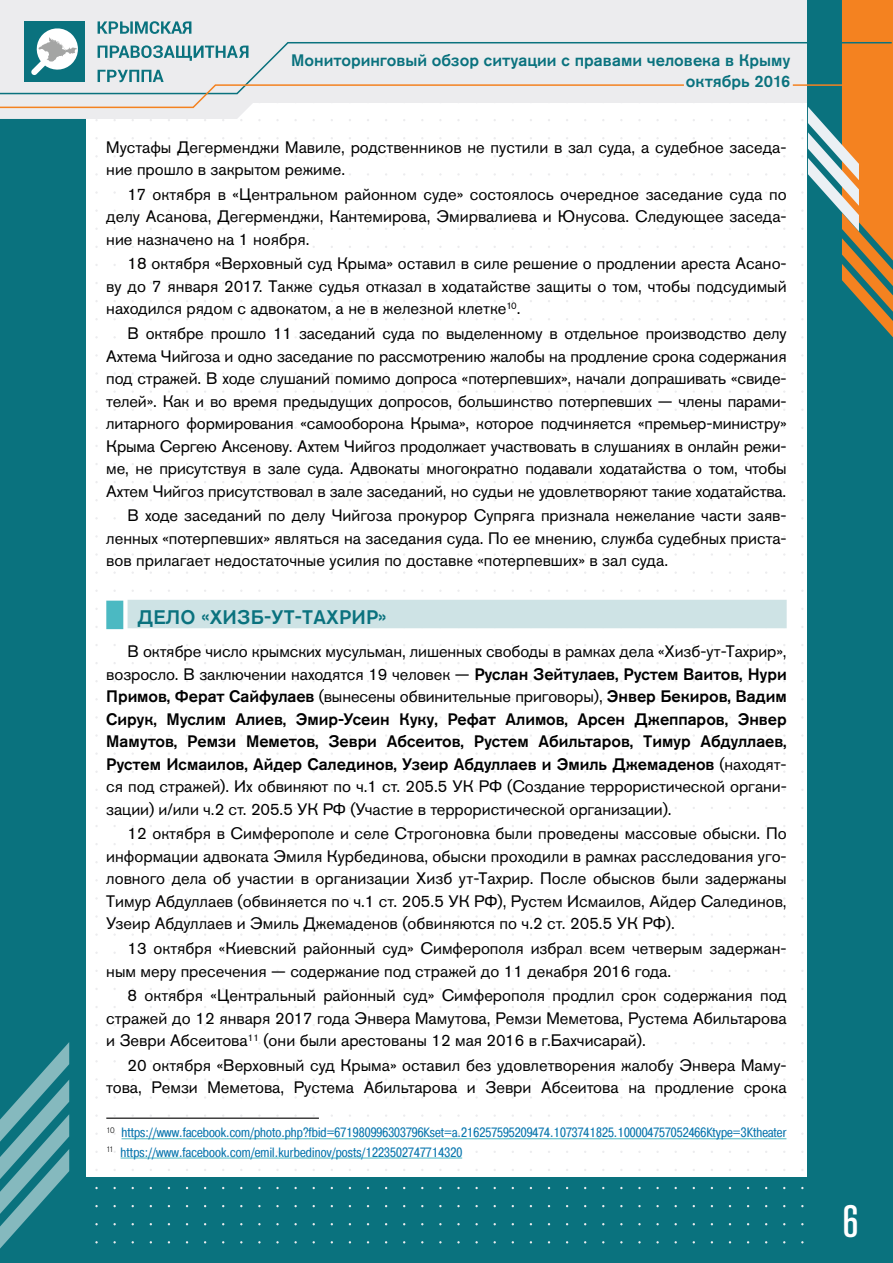
<style>
.page{position:relative;width:893px;height:1263px;background:#fff}
.page>*{position:absolute;margin:0;border:0;box-sizing:border-box;transform-origin:0 0}
.t1{font:500 condensed 45px "Akzidenz Grotesk Pro";color:#fff}
.t2{font:500 19.5px "Akzidenz Grotesk Pro";letter-spacing:.06em;color:#0a727e}
.t3{font:16.5px/22.5px "Akzidenz Grotesk Pro";color:#000;text-align:justify}
.t4{font:500 16.5px/20.7px "Akzidenz Grotesk Pro";color:#0a727e;text-align:right}
.t5{font:13.5px/19.2px "Pragmatica Cond C";letter-spacing:.005em;color:#0976ae}
.s1{font-weight:500}
</style>
<div class="page">
<div style="left:0;top:1178px;width:893px;height:85px;background:#0a727e"></div>
<div style="left:0;top:0;width:85px;height:1263px;background:#0a727e"></div>
<svg style="left:0;top:0;width:837px;height:119px;fill:#ececee"></svg>
<div style="left:808px;top:1px;width:85px;height:1262px;background:#0a727e"></div>
<svg style="left:837px;top:0;width:56px;height:338px"></svg>
<svg style="left:801px;top:101px;width:58px;height:130px"></svg>
<svg style="left:0;top:1042px;width:69px;height:206px"></svg>
<div style="left:24px;top:21px;width:61px;height:61px;background:#0a727e"></div>
<svg style="left:38px;top:28px;width:39px;height:13px"></svg>
<svg style="left:98px;top:21px;width:20px;height:13px"></svg>
<svg style="left:120px;top:21px;width:13px;height:13px"></svg>
<svg style="left:135px;top:21px;width:24px;height:13px"></svg>
<svg style="left:161px;top:21px;width:10px;height:13px"></svg>
<svg style="left:171px;top:21px;width:20px;height:13px"></svg>
<svg style="left:0;top:41px;width:893px;height:54px;background:#cdd4d1"></svg>
<svg style="left:0;top:83px;width:685px;height:26px"></svg>
<hr style="left:793px;top:84px;width:100px;height:2px;background:#f48220">
<div style="left:128px;top:600px;width:659px;height:28px;background:#cee3e5"></div>
<div style="left:106px;top:601px;width:17px;height:28px;background:#4bb9c2"></div>
<hr style="left:106px;top:1117px;width:213px;height:2px;background:#000">
<hr style="left:122px;top:1138px;width:664px;height:1px;background:#4bb9c2">
<hr style="left:121px;top:1158px;width:341px;height:1px;background:#4bb9c2">
<p class="t4" style="left:291px;top:49px;width:501px">Мониторинговый обзор ситуации с правами человека в Крыму октябрь 2016</p>
<p class="t3" style="left:106px;top:136px;width:682px">Мустафы Дегерменджи Мавиле, родственников не пустили в зал суда, а судебное заседа&shy;ние прошло в закрытом режиме.</p>
<p class="t3" style="left:106px;top:183px;width:682px;text-indent:21px">17 октября в «Центральном районном суде» состоялось очередное заседание суда по делу Асанова, Дегерменджи, Кантемирова, Эмирвалиева и Юнусова. Следующее заседа&shy;ние назначено на 1 ноября.</p>
<p class="t3" style="left:106px;top:252px;width:682px;text-indent:21px">18 октября «Верховный суд Крыма» оставил в силе решение о продлении ареста Асано&shy;ву до 7 января 2017. Также судья отказал в ходатайстве защиты о том, чтобы подсудимый находился рядом с адвокатом, а не в железной клетке<sup>10</sup>.</p>
<p class="t3" style="left:106px;top:322px;width:682px;text-indent:21px">В октябре прошло 11 заседаний суда по выделенному в отдельное производство делу Ахтема Чийгоза и одно заседание по рассмотрению жалобы на продление срока содержания под стражей. В ходе слушаний помимо допроса «потерпевших», начали допрашивать «свиде&shy;телей». Как и во время предыдущих допросов, большинство потерпевших — члены парами&shy;литарного формирования «самооборона Крыма», которое подчиняется «премьер-министру» Крыма Сергею Аксенову. Ахтем Чийгоз продолжает участвовать в слушаниях в онлайн режи&shy;ме, не присутствуя в зале суда. Адвокаты многократно подавали ходатайства о том, чтобы Ахтем Чийгоз присутствовал в зале заседаний, но судьи не удовлетворяют такие ходатайства.</p>
<p class="t3" style="left:106px;top:504px;width:682px;text-indent:21px">В ходе заседаний по делу Чийгоза прокурор Супряга признала нежелание части заяв&shy;ленных «потерпевших» являться на заседания суда. По ее мнению, служба судебных приста&shy;вов прилагает недостаточные усилия по доставке «потерпевших» в зал суда.</p>
<p class="t2" style="left:138px;top:604px;width:251px">Дел о «Хизб-ут-Тахрир»</p>
<p class="t3" style="left:106px;top:640px;width:682px;text-indent:21px">В октябре число крымских мусульман, лишенных свободы в рамках дела «Хизб-ут-Тахрир», возросло. В заключении находятся 19 человек — <span class="s1">Руслан Зейтулаев, Рустем Ваитов, Нури П римов, Ферат Сайфулаев</span> (вынесены обвинительные приговоры), <span class="s1">Энвер Бекиров, Вадим Сирук, Муслим Алиев, Эмир-Усеин Куку, Рефат Алимов, Арсен Джеппаров, Энвер Мамутов, Ремзи Меметов, Зеври Абсеитов, Рустем Абильтаров, Тимур Абдуллаев, Рустем Исмаилов, Айдер Салединов, Узеир Абдуллаев и Эмиль Джемаденов</span> (находят&shy;ся под стражей). Их обвиняют по ч.1 ст. 205.5 УК РФ (Создание террористической органи&shy;зации) и/или ч.2 ст. 205.5 УК РФ (Участие в террористической организации).</p>
<p class="t3" style="left:106px;top:822px;width:682px;text-indent:21px">12 октября в Симферополе и селе Строгоновка были проведены массовые обыски. По информации адвоката Эмиля Курбединова, обыски проходили в рамках расследования уго&shy;ловного дела об участии в организации Хизб ут-Тахрир. После обысков были задержаны Тимур Абдуллаев (обвиняется по ч.1 ст. 205.5 УК РФ), Рустем Исмаилов, Айдер Салединов, Узеир Абдуллаев и Эмиль Джемаденов (обвиняются по ч.2 ст. 205.5 УК РФ).</p>
<p class="t3" style="left:106px;top:937px;width:682px;text-indent:21px">13 октября «Киевский районный суд» Симферополя избрал всем четверым задержан&shy;ным меру пресечения — содержание под стражей до 11 декабря 2016 года.</p>
<p class="t3" style="left:106px;top:984px;width:682px;text-indent:21px">8 октября «Центральный районный суд» Симферополя продлил срок содержания под стражей до 12 января 2017 года Энвера Мамутова, Ремзи Меметова, Рустема Абильтарова и Зеври Абсеитова<sup>11</sup> (они были арестованы 12 мая 2016 в г.Бахчисарай).</p>
<p class="t3" style="left:106px;top:1054px;width:682px;text-align:right">20 октября «Верховный суд Крыма» оставил без удовлетворения жалобу Энвера Маму&shy;това, Ремзи Меметова, Рустема Абильтарова и Зеври Абсеитова на продление срока</p>
<p class="t5" style="left:106px;top:1123px;width:682px"><sup>10</sup> https://www.facebook.com/photo.php?fbid=671980996303796Кset=a.216257595209474.1073741825.100004757052466Кtype=3Кtheater<br><sup>11</sup> https://www.facebook.com/emil.kurbedinov/posts/1223502747714320</p>
<h1 class="t1" style="left:842px;top:1192px;width:17px">6</h1>
</div>
